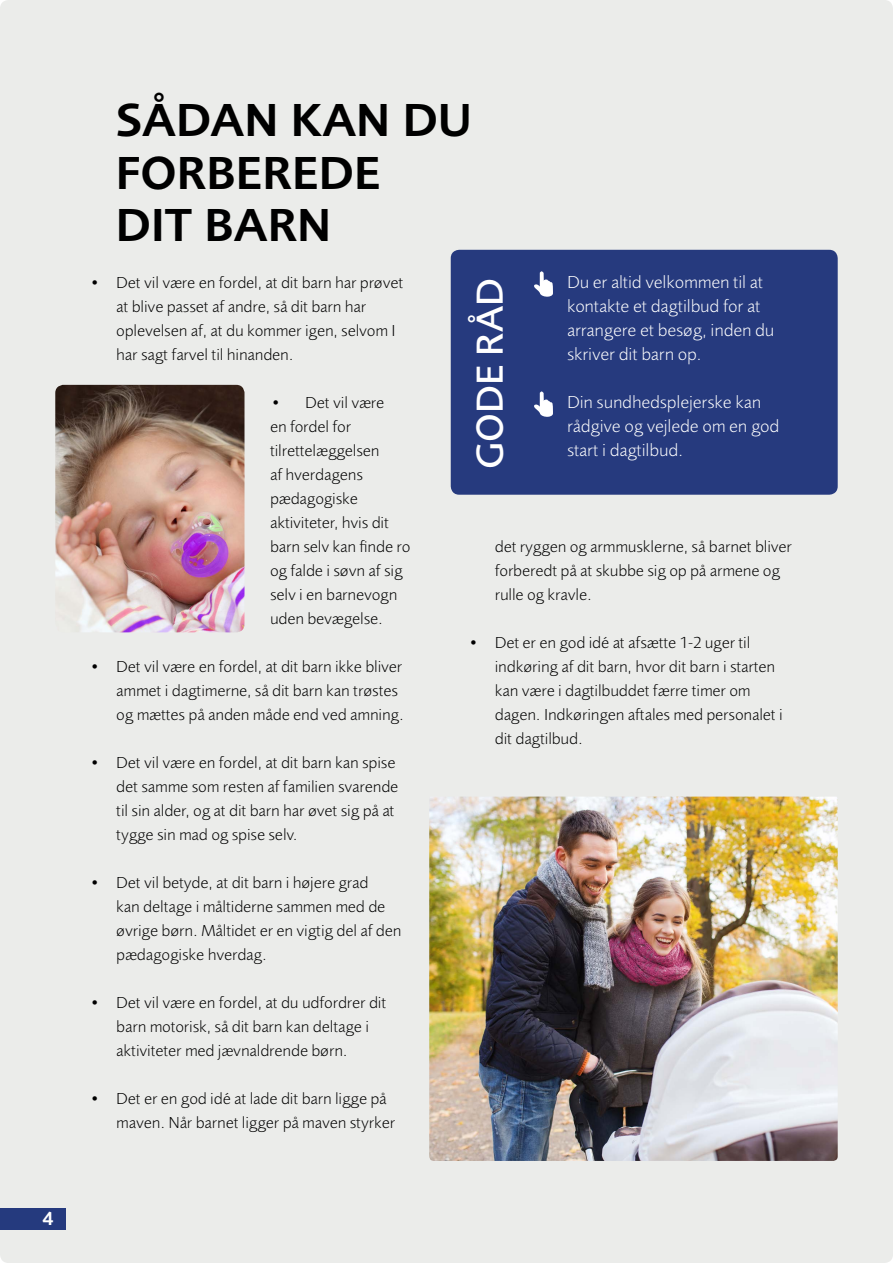
<style>
.page{position:relative;width:893px;height:1263px;background:#ebecea}
.page>*{position:absolute;margin:0;border:0;box-sizing:border-box;transform-origin:0 0}
.t1{font:48px/52.5px "Foundry Sans Demi";color:#000}
.t2{font:500 39px "Foundry Sans";color:#fff}
.t3{font:19.5px "Foundry Sans Demi";color:#fff}
.t4{font:300 18px/24px "Foundry Sans";color:#fff}
.t5{font:300 16.5px/24px "Foundry Sans";color:#000}
</style>
<div class="page">
<img style="left:55px;top:385px;width:189px;height:247px">
<img style="left:429px;top:797px;width:409px;height:364px">
<div style="left:451px;top:250px;width:387px;height:245px;background:#263a7e;border-radius:9px"></div>
<svg style="left:534px;top:271px;width:19px;height:26px"></svg>
<svg style="left:534px;top:391px;width:19px;height:26px"></svg>
<div style="left:0;top:1208px;width:66px;height:21px;background:#253a7e"></div>
<p class="t3" style="left:43px;top:1207px;width:13px">4</p>
<h1 class="t1" style="left:116px;top:94px;width:358px">SÅDAN KAN DU<br>FORBEREDE<br>DIT BARN</h1>
<p class="t5" style="left:116px;top:270px;width:288px;text-indent:-27px">• Det vil være en fordel, at dit barn har prøvet at blive passet af andre, så dit barn har oplevelsen af, at du kommer igen, selvom I har sagt farvel til hinanden.</p>
<p class="t5" style="left:270px;top:390px;width:142px">• Det vil være<br>en fordel for tilrettelæggelsen<br>af hverdagens pædagogiske aktiviteter, hvis dit barn selv kan finde ro og falde i søvn af sig selv i en barnevogn uden bevægelse.</p>
<p class="t5" style="left:116px;top:654px;width:289px;text-indent:-27px">• Det vil være en fordel, at dit barn ikke bliver ammet i dagtimerne, så dit barn kan trøstes og mættes på anden måde end ved amning.</p>
<p class="t5" style="left:116px;top:750px;width:284px;text-indent:-27px">• Det vil være en fordel, at dit barn kan spise det samme som resten af familien svarende til sin alder, og at dit barn har øvet sig på at tygge sin mad og spise selv.</p>
<p class="t5" style="left:116px;top:870px;width:287px;text-indent:-27px">• Det vil betyde, at dit barn i højere grad<br>kan deltage i måltiderne sammen med de øvrige børn. Måltidet er en vigtig del af den pædagogiske hverdag.</p>
<p class="t5" style="left:116px;top:990px;width:271px;text-indent:-27px">• Det vil være en fordel, at du udfordrer dit barn motorisk, så dit barn kan deltage i aktiviteter med jævnaldrende børn.</p>
<p class="t5" style="left:116px;top:1086px;width:280px;text-indent:-27px">• Det er en god idé at lade dit barn ligge på maven. Når barnet ligger på maven styrker</p>
<h2 class="t2" style="left:467px;top:469px;width:193px;rotate:-90deg">GODE RÅD</h2>
<p class="t4" style="left:567px;top:270px;width:209px;text-indent:-27px">• Du er altid velkommen til at kontakte et dagtilbud for at arrangere et besøg, inden du skriver dit barn op.</p>
<p class="t4" style="left:567px;top:390px;width:214px;text-indent:-27px">• Din sundhedsplejerske kan rådgive og vejlede om en god start i dagtilbud.</p>
<p class="t5" style="left:495px;top:534px;width:299px">det ryggen og armmusklerne, så barnet bliver forberedt på at skubbe sig op på armene og rulle og kravle.</p>
<p class="t5" style="left:495px;top:630px;width:289px;text-indent:-27px">• Det er en god idé at afsætte 1-2 uger til indkøring af dit barn, hvor dit barn i starten kan være i dagtilbuddet færre timer om dagen. Indkøringen aftales med personalet i dit dagtilbud.</p>
</div>
